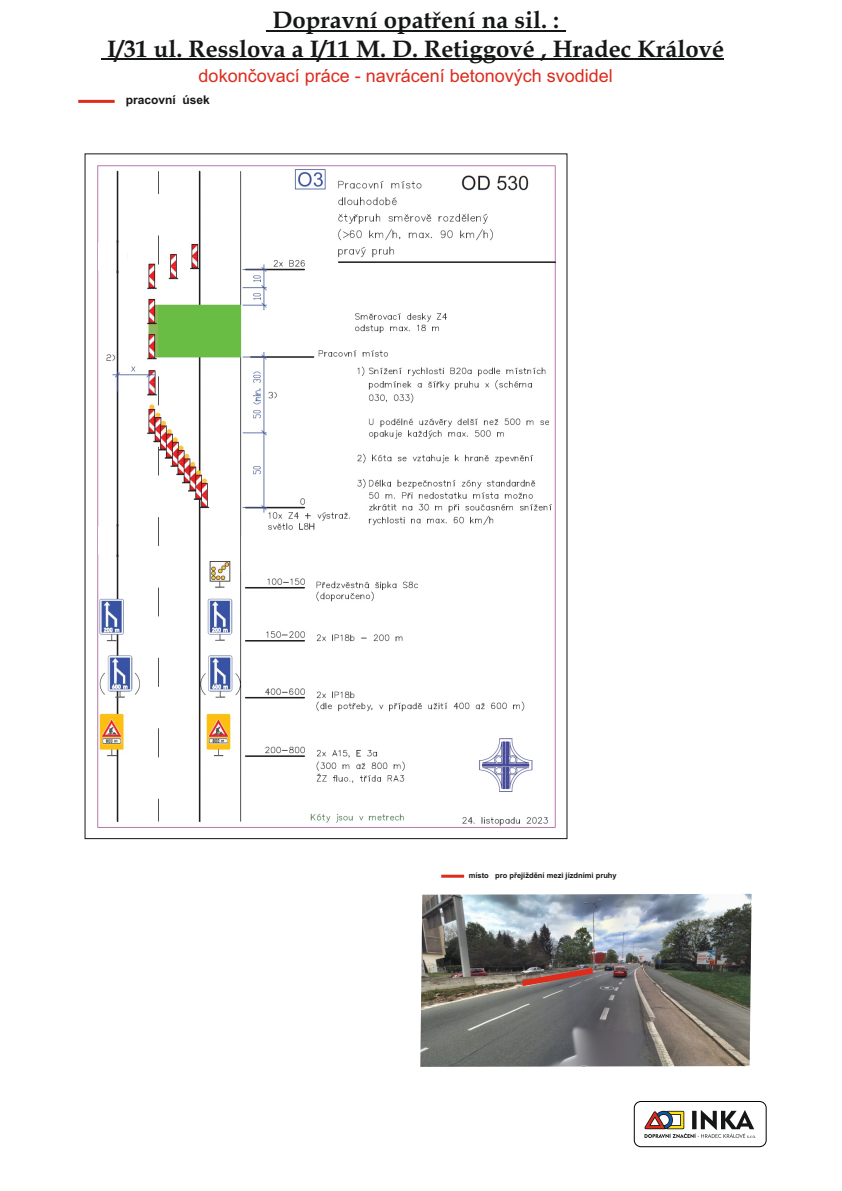
<style>
.page{position:relative;width:842px;height:1191px;background:#fff}
.page>*{position:absolute;margin:0;border:0;box-sizing:border-box;transform-origin:0 0}
.t1{font:700 24px/28.5px "Book Antiqua";color:#151616;text-align:center}
.t2{font:18px "Arial";color:#dd2b1c}
.t3{font:700 12px "Arial";color:#151616}
.t4{font:700 7.5px "Arial";color:#151616}
</style>
<div class="page">
<hr style="left:266px;top:30px;width:299px;height:1px;background:#151616">
<hr style="left:101px;top:59px;width:623px;height:1px;background:#151616">
<hr style="left:78px;top:100px;width:37px;height:3px;background:#dd2b1c">
<hr style="left:441px;top:874px;width:23px;height:3px;background:#dd2b1c">
<img style="left:420px;top:894px;width:332px;height:172px">
<svg style="left:516px;top:964px;width:83px;height:26px;background:#815e5a"></svg>
<div style="left:634px;top:1101px;width:133px;height:46px;background:#fff;border:1px solid #000;border-radius:7px"></div>
<svg style="left:644px;top:1110px;width:112px;height:28px"></svg>
<img style="left:97px;top:165px;width:459px;height:663px">
<svg style="left:202px;top:524px;width:164px;height:48px"></svg>
<svg style="left:98px;top:526px;width:30px;height:28px"></svg>
<hr style="left:117px;top:524px;width:1px;height:33px;background:#151616">
<svg style="left:202px;top:240px;width:36px;height:36px"></svg>
<svg style="left:98px;top:242px;width:30px;height:29px"></svg>
<hr style="left:117px;top:241px;width:1px;height:32px;background:#151616">
<p class="t1" style="left:107px;top:8px;width:618px">Dopravní opatření na sil. :<br>I/31 ul. Resslova a I/11 M. D. Retiggové , Hradec Králové</p>
<p class="t3" style="left:126px;top:95px;width:86px">pracovní úsek</p>
<p class="t2" style="left:199px;top:68px;width:416px">dokončovací práce - navrácení betonových svodidel</p>
<p class="t4" style="left:469px;top:873px;width:149px">místo pro přejíždění mezi jízdními pruhy</p>
</div>
